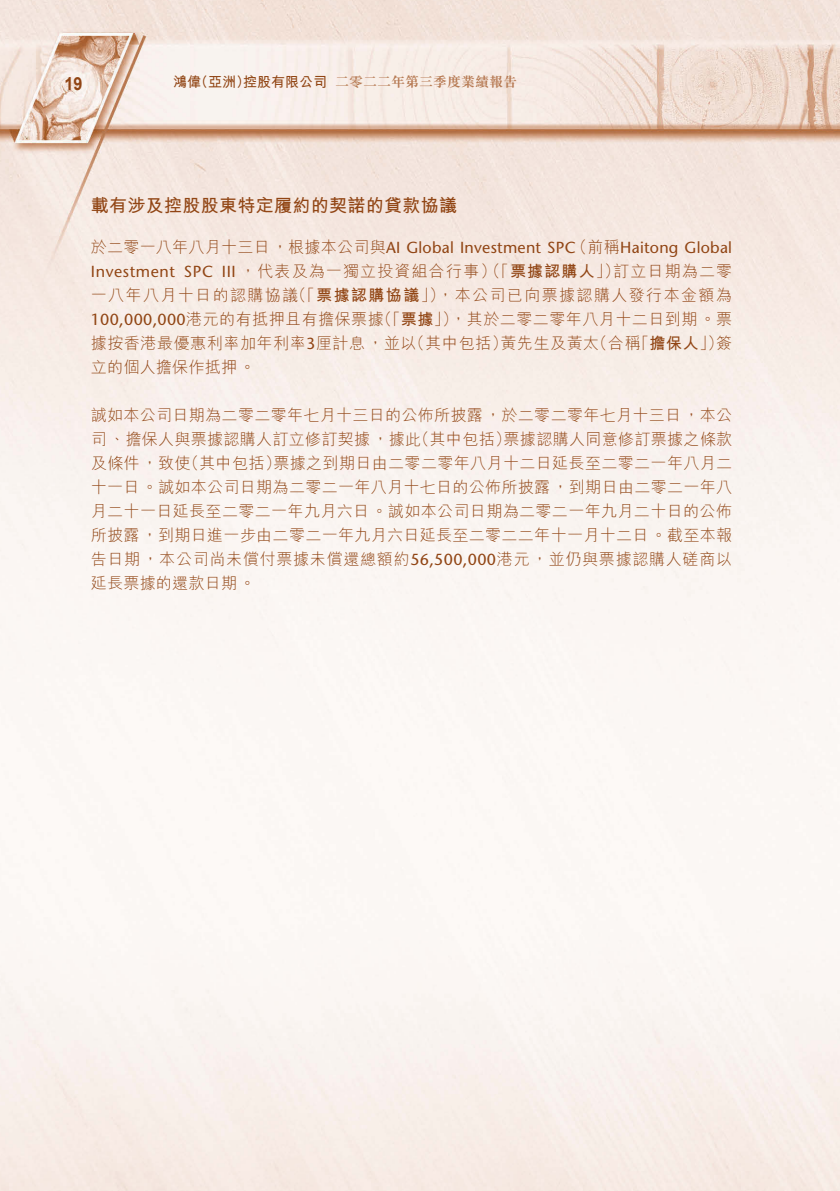
<style>
.page{position:relative;width:840px;height:1191px;background:#fff}
.page>*{position:absolute;margin:0;border:0;box-sizing:border-box;transform-origin:0 0}
.t1{font:700 18px "M Hei HK";letter-spacing:.015em;color:#914514}
.t2{font:700 18px "Arial";color:#914514;scale:.9 1}
.t3{font:300 16px/24px "M Hei HK";letter-spacing:.025em;color:#914514}
.t4{font:500 16px "Stone Sans Std";letter-spacing:.015em;color:#914514}
.t5{font:300 16px "M Hei HK";letter-spacing:.07em;color:#914514}
.t6{font:300 16px "M Hei HK";letter-spacing:.085em;color:#914514}
.t7{font:500 16px "Stone Sans Std";letter-spacing:.04em;color:#914514}
.t8{font:700 16px "M Hei HK";letter-spacing:.085em;color:#914514}
.t9{font:700 14px "M Sung HK";color:#b67952}
.t10{font:700 14px "M Hei HK";color:#914514}
.s1{font-family:"M Hei HK";font-weight:300}
.s2{font-family:"Stone Sans Std";font-weight:500}
.s3{font-weight:700}
.s4{font-weight:300}
</style>
<div class="page">
<img style="left:0;top:0;width:839px;height:1191px">
<p class="t2" style="left:64px;top:71px;width:22px">19</p>
<p class="t10" style="left:173px;top:72px;width:29px">鴻偉</p>
<p class="t10" style="left:243px;top:72px;width:85px">控股有限公司</p>
<p class="t10" style="left:194px;top:72px;width:57px">（亞洲）</p>
<p class="t9" style="left:335px;top:72px;width:183px">二零二二年第三季度業績報告</p>
<p class="t1" style="left:91px;top:192px;width:367px">載有涉及控股股東特定履約的契諾的貸款協議</p>
<p class="t4" style="left:571px;top:238px;width:162px"><span class="s1">（前稱</span>Haitong Global</p>
<p class="t4" style="left:91px;top:238px;width:486px"><span class="s1">於二零一八年八月十三日，根據本公司與</span>AI Global Investment SPC</p>
<p class="t7" style="left:91px;top:262px;width:86px">Investment</p>
<p class="t4" style="left:184px;top:262px;width:31px">SPC</p>
<p class="t5" style="left:222px;top:260px;width:399px"><span class="s2">III</span> ，代表及為一獨立投資組合行事）（「<span class="s3">票據認購人</span>」）</p>
<p class="t5" style="left:613px;top:260px;width:120px">訂立日期為二零</p>
<p class="t8" style="left:290px;top:283px;width:156px"><span class="s4">（「</span>票據認購協議<span class="s4">」）</span></p>
<p class="t6" style="left:91px;top:284px;width:209px">一八年八月十日的認購協議</p>
<p class="t6" style="left:437px;top:284px;width:296px">，本公司已向票據認購人發行本金額為</p>
<p class="t3" style="left:376px;top:306px;width:83px">（「<span class="s3">票據</span>」）</p>
<p class="t3" style="left:91px;top:306px;width:294px"><span class="s2">100,000,000</span>港元的有抵押且有擔保票據</p>
<p class="t3" style="left:450px;top:306px;width:283px">，其於二零二零年八月十二日到期。票</p>
<p class="t3" style="left:408px;top:330px;width:100px">（其中包括）</p>
<p class="t3" style="left:591px;top:330px;width:51px">（合稱</p>
<p class="t3" style="left:632px;top:330px;width:92px">「<span class="s3">擔保人</span>」）</p>
<p class="t3" style="left:91px;top:330px;width:327px">據按香港最優惠利率加年利率<span class="s2">3</span>厘計息，並以立的個人擔保作抵押。</p>
<p class="t3" style="left:91px;top:402px;width:642px;text-align:right">誠如本公司日期為二零二零年七月十三日的公佈所披露，於二零二零年七月十三日，本公票據認購人同意修訂票據之條款</p>
<p class="t3" style="left:500px;top:330px;width:100px">黃先生及黃太</p>
<p class="t3" style="left:715px;top:330px;width:17px">簽</p>
<p class="t3" style="left:413px;top:426px;width:99px">（其中包括）</p>
<p class="t3" style="left:273px;top:426px;width:460px;text-indent:-182px">司、擔保人與票據認購人訂立修訂契據，據此<br>票據之到期日由二零二零年八月十二日延長至二零二一年八月二</p>
<p class="t3" style="left:183px;top:450px;width:99px">（其中包括）</p>
<p class="t3" style="left:91px;top:450px;width:642px">及條件，致使<br>十一日。誠如本公司日期為二零二一年八月十七日的公佈所披露，到期日由二零二一年八月二十一日延長至二零二一年九月六日。誠如本公司日期為二零二一年九月二十日的公佈所披露，到期日進一步由二零二一年九月六日延長至二零二二年十一月十二日。截至本報告日期，本公司尚未償付票據未償還總額約<span class="s2">56,500,000</span>港元，並仍與票據認購人磋商以延長票據的還款日期。</p>
</div>
